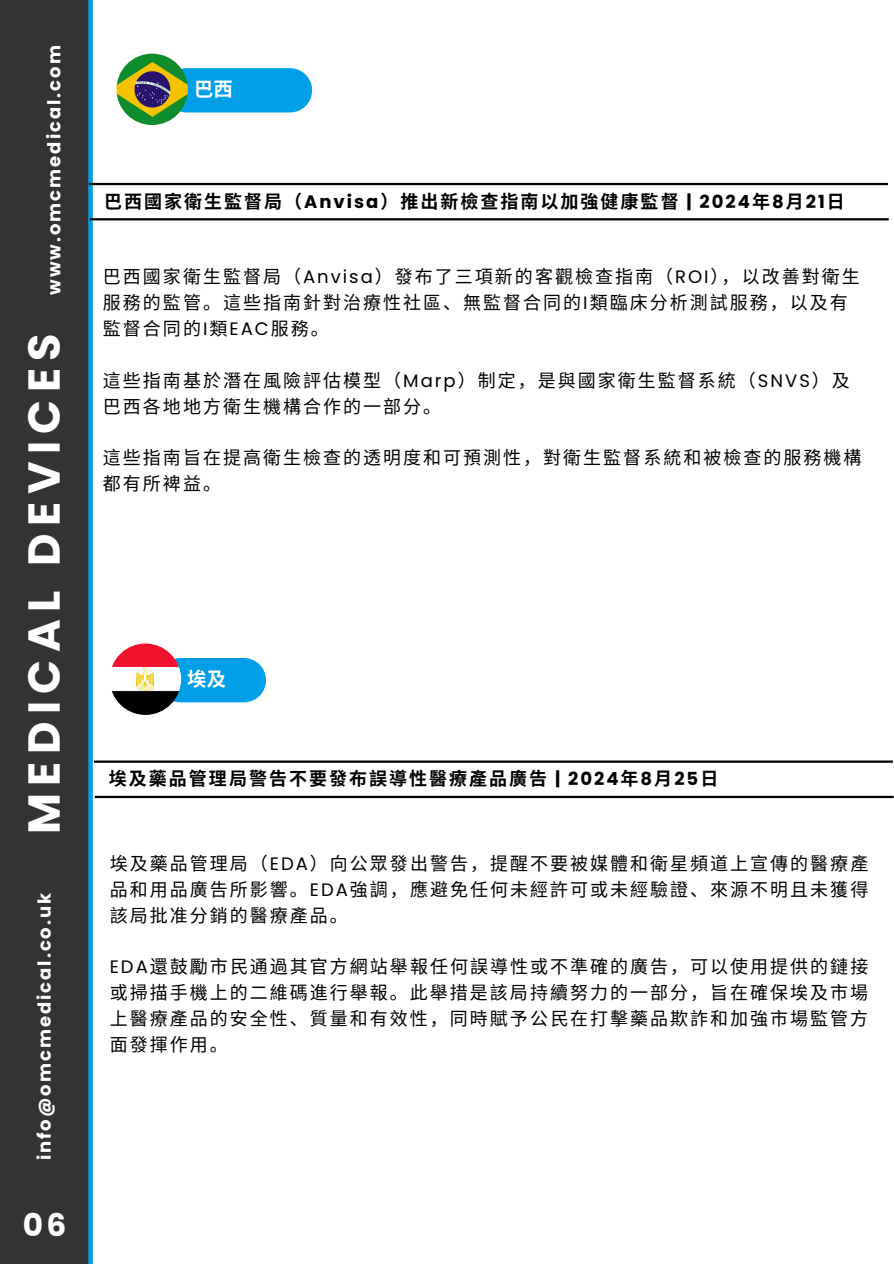
<style>
.page{position:relative;width:894px;height:1264px;background:#fff}
.page>*{position:absolute;margin:0;border:0;box-sizing:border-box;transform-origin:0 0}
.t1{font:700 44.7px "Poppins";letter-spacing:.165em;color:#fff}
.t2{font:700 31.2px "Poppins";color:#fff}
.t3{font:700 23.1px "Poppins";color:#fff}
.t4{font:23.1px "Poppins";color:#fff}
.t5{font:700 19.35px "Noto Sans CJ Ksc";color:#fff}
.t6{font:18px/25.8px "Noto Sans CJ Ksc";letter-spacing:.11em;color:#000}
.t7{font:700 18px "Noto Sans CJ Ksc";letter-spacing:.11em;color:#000}
.t8{font:700 18px "Poppins";letter-spacing:.11em;color:#fff}
.s1{font-family:"Poppins"}
</style>
<div class="page">
<div style="left:0;top:0;width:89px;height:1263px;background:#333"></div>
<div style="left:88px;top:0;width:5px;height:1263px;background:#009fe7"></div>
<div style="left:165px;top:68px;width:147px;height:44px;background:#009fe7;border-radius:22px"></div>
<img style="left:116px;top:54px;width:72px;height:71px;border-radius:50%">
<hr style="left:89px;top:183px;width:798px;height:2px;background:#000">
<hr style="left:90px;top:218px;width:798px;height:2px;background:#000">
<div style="left:158px;top:658px;width:108px;height:44px;background:#009fe7;border-radius:22px"></div>
<img style="left:110px;top:643px;width:71px;height:72px;border-radius:50%">
<hr style="left:94px;top:760px;width:798px;height:2px;background:#000">
<hr style="left:95px;top:795px;width:798px;height:3px;background:#000">
<p class="t8" style="left:42px;top:295px;width:251px;rotate:-90deg">www.omcmedical.com</p>
<p class="t1" style="left:13px;top:834px;width:502px;rotate:-90deg">MEDICAL DEVICES</p>
<p class="t8" style="left:32px;top:1160px;width:269px;rotate:-90deg">info@omcmedical.co.uk</p>
<h3 class="t4" style="left:39px;top:1200px;width:16px">5</h3>
<p class="t2" style="left:23px;top:1203px;width:45px">06</p>
<h1 class="t3" style="left:43px;top:1206px;width:15px">2</h1>
<h1 class="t3" style="left:32px;top:1206px;width:22px">1<sub>5</sub></h1>
<h3 class="t5" style="left:194px;top:74px;width:40px">巴西</h3>
<p class="t7" style="left:104px;top:187px;width:736px">巴西國家衛生監督局（<span class="s1">Anvisa</span>）推出新檢查指南以加強健康監督 <span class="s1">| 2024</span>年<span class="s1">8</span>月 <span class="s1">21</span>日</p>
<h3 class="t6" style="left:103px;top:263px;width:756px">巴西國家衛生監督局（<span class="s1">Anvisa</span>）發布了三項新的客觀檢查指南（<span class="s1">ROI</span>），以改善對衛生服務的監管。這些指南針對治療性社區、無監督合同的<span class="s1">I</span>類臨床分析測試服務，以及有監督合同的<span class="s1">I</span>類<span class="s1">EAC</span>服務。</h3>
<p class="t6" style="left:103px;top:366px;width:748px">這些指南基於潛在風險評估模型（<span class="s1">Marp</span>）制定，是與國家衛生監督系統（<span class="s1">SNVS</span>）及巴西各地地方衛生機構合作的一部分。</p>
<p class="t6" style="left:103px;top:444px;width:759px">這些指南旨在提高衛生檢查的透明度和可預測性，對衛生監督系統和被檢查的服務機構都有所裨益。</p>
<p class="t5" style="left:187px;top:663px;width:40px">埃及</p>
<h2 class="t7" style="left:109px;top:764px;width:605px">埃及藥品管理局警告不要發布誤導性醫療產品廣告 <span class="s1">| 2024</span>年<span class="s1">8</span>月 <span class="s1">25</span>日</h2>
<h3 class="t6" style="left:110px;top:849px;width:760px;text-align:justify">埃及藥品管理局（<span class="s1">EDA</span>）向公眾發出警告，提醒不要被媒體和衛星頻道上宣傳的醫療產品和用品廣告所影響。<span class="s1">EDA</span>強調，應避免任何未經許可或未經驗證、來源不明且未獲得該局批准分銷的醫療產品。</h3>
<h2 class="t6" style="left:110px;top:952px;width:760px"><span class="s1">EDA</span>還鼓勵市民通過其官方網站舉報任何誤導性或不準確的廣告，可以使用提供的鏈接或掃描手機上的二維碼進行舉報。此舉措是該局持續努力的一部分，旨在確保埃及市場上醫療產品的安全性、質量和有效性，同時賦予公民在打擊藥品欺詐和加強市場監管方面發揮作用。</h2>
</div>
